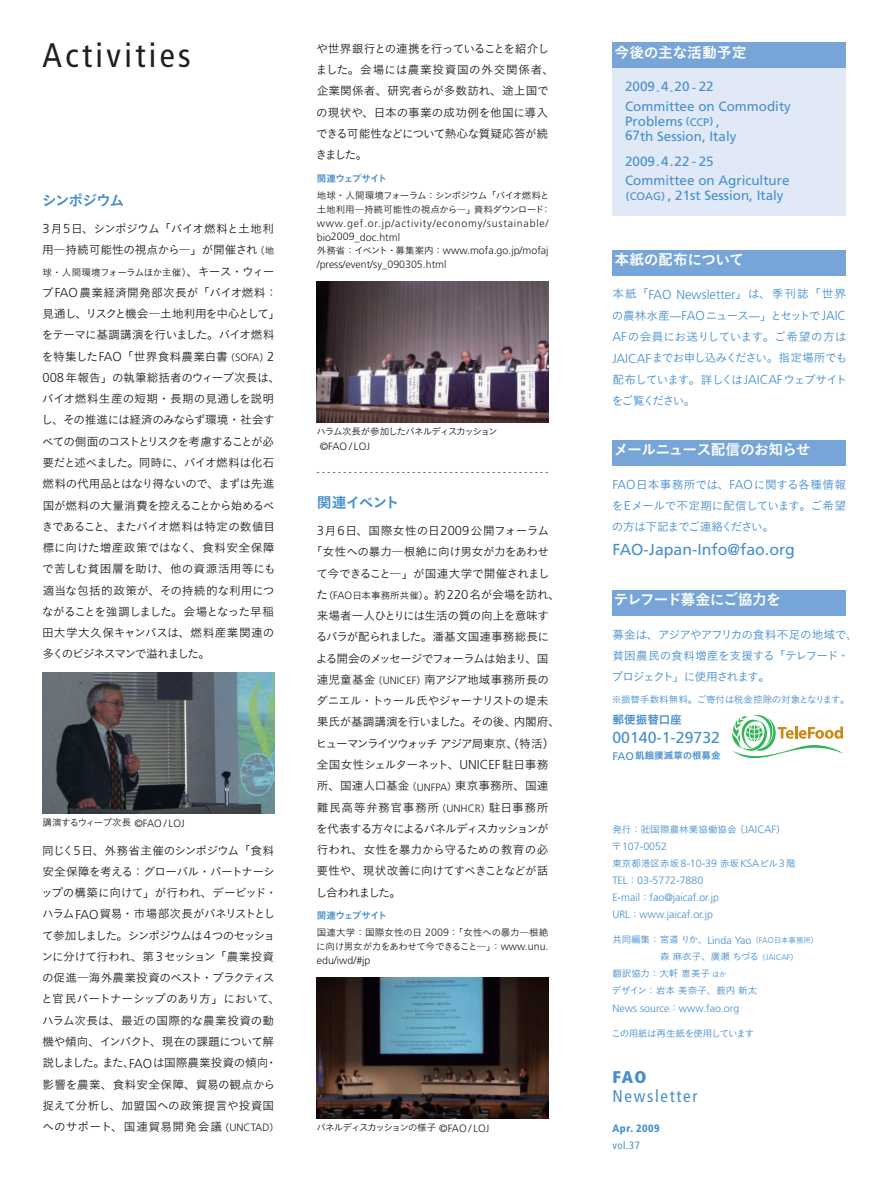
<style>
.page{position:relative;width:893px;height:1191px;background:#fff}
.page>*{position:absolute;margin:0;border:0;box-sizing:border-box;transform-origin:0 0}
.t1{font:condensed 34.05px "Frutiger";letter-spacing:.1em;color:#231f20}
.t2{font:condensed 16.95px "Frutiger";letter-spacing:.1em;color:#468fcc}
.t3{font:900 condensed 16.95px "Frutiger";color:#468fcc}
.t4{font:15.9px "Frutiger";color:#468fcc}
.t5{font:14.85px "Koburina Go Std W6";letter-spacing:-.06em;color:#fff}
.t6{font:14.85px "Koburina Go Std W6";letter-spacing:-.09em;color:#468fcc}
.t7{font:14.85px "Koburina Go Std W6";letter-spacing:-.065em;color:#fff}
.t8{font:14.85px "Koburina Go Std W6";letter-spacing:-.015em;color:#fff}
.t9{font:14.85px "Koburina Go Std W6";letter-spacing:-.035em;color:#fff}
.t10{font:13.5px/19.5px "Frutiger";color:#468fcc}
.t11{font:300 13.05px "Frutiger";color:#468fcc}
.t12{font:11.7px/21.3px "Koburina Go Std W3";letter-spacing:-.035em;color:#231f20}
.t13{font:11.7px/21.3px "Koburina Go Std W3";letter-spacing:-.065em;color:#468fcc;text-align:justify}
.t14{font:11.7px/21.3px "Koburina Go Std W3";letter-spacing:-.015em;color:#231f20}
.t15{font:11.7px "Koburina Go Std W3";letter-spacing:-.1em;color:#231f20}
.t16{font:11.7px "Koburina Go Std W3";letter-spacing:.005em;color:#231f20}
.t17{font:11.7px "Koburina Go Std W3";letter-spacing:-.125em;color:#231f20}
.t18{font:11.7px "Koburina Go Std W3";color:#231f20}
.t19{font:11.7px "Koburina Go Std W3";letter-spacing:.05em;color:#231f20}
.t20{font:11.7px "Koburina Go Std W3";letter-spacing:-.055em;color:#231f20}
.t21{font:11.7px "Koburina Go Std W3";letter-spacing:-.06em;color:#231f20}
.t22{font:11.7px "Koburina Go Std W3";letter-spacing:-.09em;color:#231f20}
.t23{font:11.7px "Koburina Go Std W6";color:#468fcc}
.t24{font:300 10.65px/13.8px "Frutiger";color:#231f20}
.t25{font:300 10.65px/17.1px "Frutiger";color:#468fcc}
.t26{font:900 condensed 10.65px "Frutiger";letter-spacing:.05em;color:#468fcc}
.t27{font:condensed 10.65px "Frutiger";color:#468fcc}
.t28{font:9.6px/17px "Koburina Go Std W3";color:#468fcc}
.t29{font:9.6px/13.8px "Koburina Go Std W3";letter-spacing:-.065em;color:#231f20}
.t30{font:9.6px/13.8px "Koburina Go Std W3";letter-spacing:-.03em;color:#231f20}
.t31{font:condensed 9.6px "Frutiger";color:#231f20}
.t32{font:9.6px "Koburina Go Std W3";letter-spacing:-.1em;color:#231f20}
.t33{font:9.6px "Koburina Go Std W3";letter-spacing:-.105em;color:#231f20}
.t34{font:9.6px "Koburina Go Std W3";letter-spacing:-.065em;color:#468fcc}
.t35{font:9.6px "Koburina Go Std W6";letter-spacing:-.08em;color:#468fcc}
.t36{font:9.6px "Koburina Go Std W6";color:#468fcc}
.s1{font-family:"Frutiger";font-weight:300;font-size:13.05px}
.s2{font-size:9.6px}
.s3{font-size:11.7px}
.s4{font-family:"Frutiger";font-weight:300;font-size:10.65px}
.s5{font-family:"Koburina Go Std W3";font-weight:400;font-size:9.6px}
.s6{font-family:"Koburina Go Std W6";font-size:9.6px}
.s7{font-size:10.95px}
.s8{font-family:"Koburina Go Std W3";font-weight:400;font-size:11.7px}
.s9{font-family:"Frutiger";font-size:10.95px}
.s10{font-size:7.5px}
.s11{font-family:"Frutiger";font-weight:300;font-size:8.25px}
</style>
<div class="page">
<div style="left:612px;top:43px;width:234px;height:25px;background:#77a5d7"></div>
<div style="left:612px;top:68px;width:234px;height:148px;background:#e0e9f5"></div>
<img style="left:317px;top:282px;width:232px;height:141px">
<img style="left:317px;top:977px;width:232px;height:141px">
<img style="left:43px;top:672px;width:231px;height:141px">
<div style="left:612px;top:440px;width:234px;height:26px;background:#77a5d7"></div>
<div style="left:612px;top:590px;width:234px;height:25px;background:#77a5d7"></div>
<svg style="left:732px;top:714px;width:111px;height:44px"></svg>
<div style="left:612px;top:250px;width:234px;height:25px;background:#77a5d7"></div>
<h1 class="t1" style="left:43px;top:36px;width:150px">Activities</h1>
<p class="t14" style="left:316px;top:38px;width:240px">や世界銀行との連携を行っていることを紹介しました。会場には農業投資国の外交関係者、企業関係者、研究者らが多数訪れ、途上国での現状や、日本の事業の成功例を他国に導入できる可能性などについて熱心な質疑応答が続きました。</p>
<p class="t6" style="left:42px;top:189px;width:84px">シンポジウム</p>
<p class="t12" style="left:42px;top:218px;width:234px"><span class="s1">3</span>月<span class="s1">5</span>日、シンポジウム「バイオ燃料と土地利用―持続可能性の視点から―」が開催され<span class="s2">（地</span></p>
<p class="t29" style="left:43px;top:265px;width:233px">球・人間環境フォーラムほか主催）<span class="s3">、キース・ウィー</span></p>
<p class="t12" style="left:41px;top:282px;width:240px">ブ<span class="s1">FAO</span>農業経済開発部次長が「バイオ燃料：見通し、リスクと機会―土地利用を中心として」をテーマに基調講演を行いました。バイオ燃料を特集した<span class="s1">FAO</span>「世界食料農業白書<span class="s2">（</span><span class="s4">SOFA</span><span class="s2">）</span><span class="s1">2<br>008</span>年報告」の執筆総括者のウィーブ次長は、バイオ燃料生産の短期・長期の見通しを説明し、その推進には経済のみならず環境・社会すべての側面のコストとリスクを考慮することが必要だと述べました。同時に、バイオ燃料は化石燃料の代用品とはなり得ないので、まずは先進国が燃料の大量消費を控えることから始めるべきであること、またバイオ燃料は特定の数値目標に向けた増産政策ではなく、食料安全保障で苦しむ貧困層を助け、他の資源活用等にも適当な包括的政策が、その持続的な利用につながることを強調しました。会場となった早稲田大学大久保キャンパスは、燃料産業関連の多くのビジネスマンで溢れました。</p>
<p class="t29" style="left:43px;top:815px;width:144px">講演するウィーブ次長 <span class="s4">©FAO / LOJ</span></p>
<p class="t12" style="left:41px;top:839px;width:240px">同じく<span class="s1">5</span>日、外務省主催のシンポジウム「食料安全保障を考える：グローバル・パートナーシップの構築に向けて」が行われ、デービッド・ハラム<span class="s1">FAO</span>貿易・市場部次長がパネリストとして参加しました。シンポジウムは<span class="s1">4</span>つのセッションに分けて行われ、第 <span class="s1">3</span>セッション「農業投資の促進―海外農業投資のベスト・プラクティスと官民パートナーシップのあり方」において、ハラム次長は、最近の国際的な農業投資の動機や傾向、インパクト、現在の課題について解説しました。また、<span class="s1">FAO</span>は国際農業投資の傾向・影響を農業、食料安全保障、貿易の観点から捉えて分析し、加盟国への政策提言や投資国へのサポート、国連貿易開発会議<span class="s2">（</span><span class="s4">UNCTAD</span><span class="s2">）</span></p>
<p class="t35" style="left:317px;top:171px;width:72px">関連ウェブサイト</p>
<p class="t29" style="left:317px;top:188px;width:236px">地球・人間環境フォーラム：シンポジウム「バイオ燃料と土地利用―持続可能性の視点から―」資料ダウンロード：</p>
<p class="t24" style="left:317px;top:216px;width:233px">www.gef.or.jp/activity/economy/sustainable/ bio2009_doc.html<br><span class="s5">外務省：イベント・募集案内：</span>www.mofa.go.jp/mofaj /press/event/sy_090305.html</p>
<p class="t33" style="left:316px;top:424px;width:183px">ハラム次長が参加したパネルディスカッション</p>
<p class="t24" style="left:320px;top:439px;width:52px">©FAO / LOJ</p>
<p class="t31" style="left:317px;top:466px;width:233px">--------------------------------------------</p>
<p class="t6" style="left:317px;top:491px;width:84px">関連イベント</p>
<p class="t12" style="left:317px;top:520px;width:234px"><span class="s1">3</span>月<span class="s1">6</span>日、国際女性の日<span class="s1">2009</span>公開フォーラム</p>
<p class="t12" style="left:311px;top:541px;width:240px">「女性への暴力―根絶に向け男女が力をあわせ</p>
<p class="t12" style="left:316px;top:562px;width:235px">て今できること―」が国連大学で開催されまし</p>
<p class="t12" style="left:316px;top:583px;width:245px">た<span class="s2">（</span><span class="s4">FAO</span><span class="s2">日本事務所共催）</span>。約<span class="s1">220</span>名が会場を訪れ、</p>
<p class="t12" style="left:317px;top:605px;width:234px">来場者一人ひとりには生活の質の向上を意味す</p>
<p class="t12" style="left:316px;top:626px;width:235px">るバラが配られました。潘基文国連事務総長に</p>
<p class="t15" style="left:316px;top:649px;width:234px">よる開会のメッセージでフォーラムは始まり、国</p>
<p class="t16" style="left:317px;top:670px;width:234px">連児童基金<span class="s2">（</span><span class="s4">UNICEF</span><span class="s2">）</span>南アジア地域事務所長の</p>
<p class="t20" style="left:316px;top:692px;width:234px">ダニエル・トゥール氏やジャーナリストの堤未</p>
<p class="t12" style="left:317px;top:711px;width:245px">果氏が基調講演を行いました。その後、内閣府、</p>
<p class="t17" style="left:316px;top:734px;width:240px">ヒューマンライツウォッチアジア局東京、（特活）</p>
<p class="t12" style="left:317px;top:754px;width:233px">全国女性シェルターネット、<span class="s1">UNICEF</span>駐日事務</p>
<p class="t18" style="left:317px;top:777px;width:233px">所、国連人口基金<span class="s2">（</span><span class="s4">UNFPA</span><span class="s2">）</span>東京事務所、国連</p>
<p class="t19" style="left:317px;top:798px;width:233px">難民高等弁務官事務所<span class="s2">（</span><span class="s4">UNHCR</span><span class="s2">）</span>駐日事務所</p>
<p class="t15" style="left:316px;top:819px;width:234px">を代表する方々によるパネルディスカッションが</p>
<p class="t14" style="left:317px;top:839px;width:233px">行われ、女性を暴力から守るための教育の必</p>
<p class="t21" style="left:317px;top:862px;width:233px">要性や、現状改善に向けてすべきことなどが話</p>
<p class="t22" style="left:315px;top:883px;width:87px">し合われました。</p>
<p class="t35" style="left:317px;top:908px;width:72px">関連ウェブサイト</p>
<p class="t30" style="left:316px;top:925px;width:234px">国連大学：国際女性の日 <span class="s4">2009</span>：「女性への暴力―根絶に向け男女が力をあわせて今できること―」：<span class="s4">www.unu.</span></p>
<p class="t24" style="left:317px;top:953px;width:55px">edu/iwd/#jp</p>
<p class="t32" style="left:316px;top:1120px;width:174px">パネルディスカッションの様子 <span class="s4">©FAO / LOJ</span></p>
<p class="t8" style="left:614px;top:41px;width:134px">今後の主な活動予定</p>
<p class="t10" style="left:625px;top:77px;width:167px">2009.4.20-22<br>Committee on Commodity</p>
<p class="t10" style="left:625px;top:113px;width:113px;line-height:14.9px">Problems<span class="s6">（</span><span class="s7">CCP</span><span class="s6">）</span>,<br>67th Session, Italy</p>
<p class="t10" style="left:625px;top:151px;width:166px">2009.4.22-25<br>Committee on Agriculture</p>
<p class="t10" style="left:620px;top:186px;width:165px"><span class="s6">（</span><span class="s7">COAG</span><span class="s6">）</span>, 21st Session, Italy</p>
<p class="t9" style="left:614px;top:248px;width:131px">本紙の配布について</p>
<p class="t11" style="left:612px;top:287px;width:235px"><span class="s8">本紙「</span>FAO Newsletter<span class="s8">」は、季刊誌「世界</span></p>
<p class="t13" style="left:612px;top:304px;width:237px">の農林水産̶<span class="s1">FAO</span>ニュース̶」とセットで<span class="s1">JAIC AF</span>の会員にお送りしています。ご希望の方は<span class="s1">JAICAF</span>までお申し込みください。指定場所でも配布しています。詳しくは<span class="s1">JAICAF</span>ウェブサイトをご覧ください。</p>
<p class="t5" style="left:614px;top:438px;width:198px">メールニュース配信のお知らせ</p>
<p class="t13" style="left:612px;top:473px;width:236px"><span class="s1">FAO</span>日本事務所では、<span class="s1">FAO</span>に関する各種情報をＥメールで不定期に配信しています。ご希望の方は下記までご連絡ください。</p>
<h3 class="t4" style="left:612px;top:540px;width:184px">FAO-Japan-Info@fao.org</h3>
<p class="t7" style="left:614px;top:588px;width:169px">テレフード募金にご協力を</p>
<p class="t13" style="left:612px;top:623px;width:248px;text-align:left">募金は、アジアやアフリカの食料不足の地域で、貧困農民の食料増産を支援する「テレフード・プロジェクト」に使用されます。</p>
<p class="t28" style="left:612px;top:690px;width:239px">※振替手数料無料。ご寄付は税金控除の対象となります。</p>
<p class="t23" style="left:612px;top:710px;width:71px">郵便振替口座</p>
<h3 class="t4" style="left:612px;top:728px;width:109px">00140-1-29732</h3>
<p class="t36" style="left:612px;top:748px;width:110px"><span class="s9">FAO</span>飢餓撲滅草の根募金</p>
<p class="t28" style="left:612px;top:820px;width:175px">発行：㈳国際農林業協働協会（<span class="s4">JAICAF</span>）</p>
<p class="t25" style="left:612px;top:837px;width:57px"><span class="s5">〒</span>107-0052</p>
<p class="t28" style="left:612px;top:854px;width:185px">東京都港区赤坂<span class="s4">8-10-39</span> 赤坂<span class="s4">KSA</span>ビル<span class="s4">3</span>階</p>
<p class="t25" style="left:612px;top:871px;width:108px">TEL<span class="s5">：</span>03-5772-7880<br>E-mail<span class="s5">：</span>fao@jaicaf.or.jp<br>URL<span class="s5">：</span>www.jaicaf.or.jp</p>
<p class="t28" style="left:612px;top:931px;width:208px">共同編集：宮道りか、<span class="s4">Linda Yao</span><span class="s10">（</span><span class="s11">FAO</span><span class="s10">日本事務所）</span>　　　　　森麻衣子、廣瀬ちづる<span class="s10">（</span><span class="s11">JAICAF</span><span class="s10">）<br></span>翻訳協力：大軒恵美子<span class="s10">ほか<br></span>デザイン：岩本美奈子、薮内新太</p>
<p class="t25" style="left:612px;top:999px;width:128px">News source<span class="s5">：</span>www.fao.org</p>
<p class="t34" style="left:611px;top:1025px;width:144px">この用紙は再生紙を使用しています</p>
<h2 class="t3" style="left:612px;top:1066px;width:36px">FAO</h2>
<h2 class="t2" style="left:612px;top:1086px;width:87px">Newsletter</h2>
<p class="t26" style="left:612px;top:1121px;width:49px">Apr. 2009</p>
<p class="t27" style="left:612px;top:1139px;width:29px">vol.37</p>
</div>
